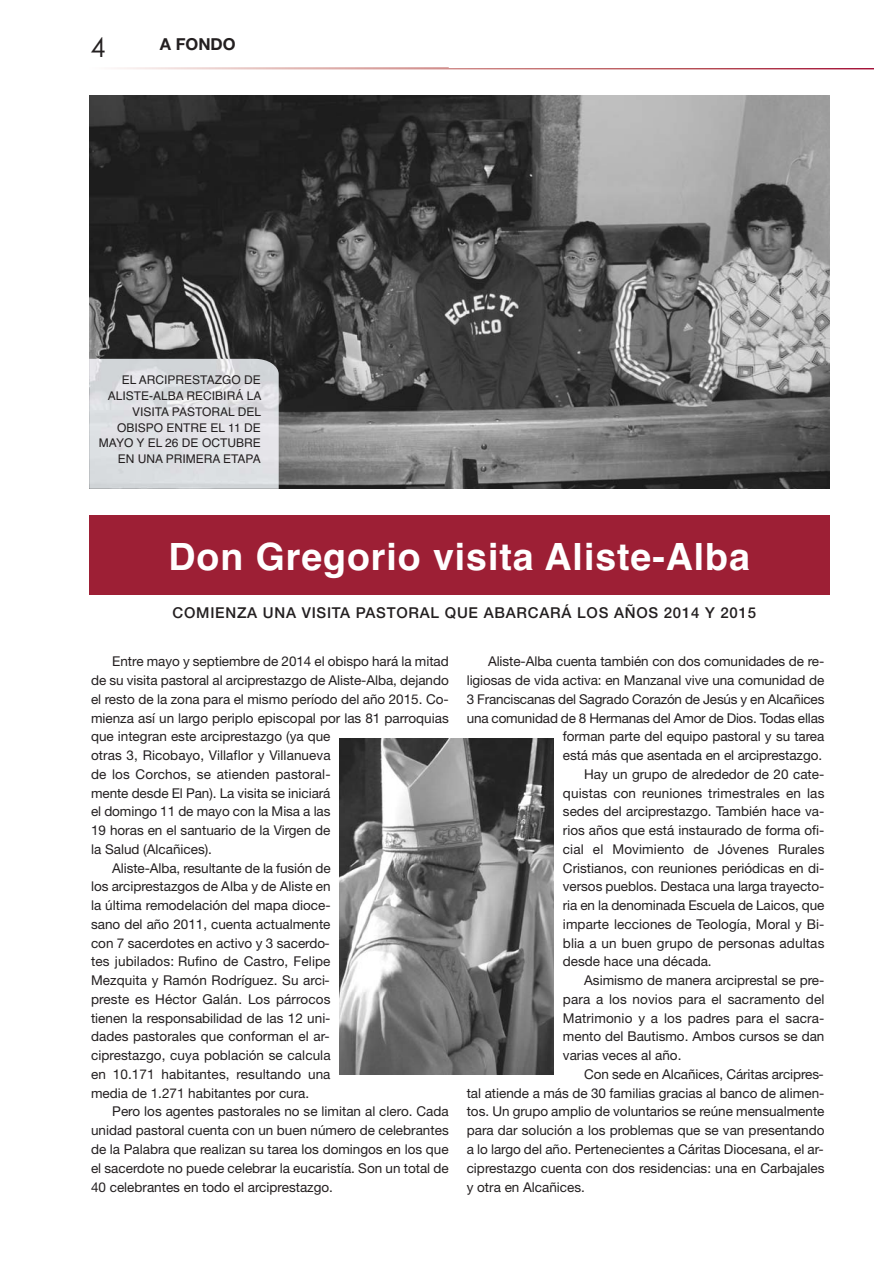
<style>
.page{position:relative;width:893px;height:1265px;background:#fff}
.page>*{position:absolute;margin:0;border:0;box-sizing:border-box;transform-origin:0 0}
.t1{font:700 37.5px "Helvetica";letter-spacing:.025em;color:#fff}
.t2{font:27px "Century Gothic";color:#231f20}
.t3{font:700 16.5px "Helvetica Neue";color:#231f20}
.t4{font:500 15px "Helvetica Neue";letter-spacing:.05em;color:#231f20}
.t5{font:13.5px "Helvetica Neue";color:#231f20}
.t6{font:12px/15.8px "Helvetica";color:#231f20;text-align:right}
</style>
<div class="page">
<img style="left:117px;top:67px;width:756px;height:2px">
<div style="left:89px;top:514px;width:740px;height:80px;background:#9d1f35"></div>
<img style="left:89px;top:95px;width:740px;height:394px">
<img style="left:89px;top:359px;width:190px;height:130px">
<img style="left:339px;top:739px;width:215px;height:335px">
<h2 class="t2" style="left:91px;top:37px;width:16px">4</h2>
<p class="t3" style="left:160px;top:38px;width:77px">A FONDO</p>
<p class="t6" style="left:99px;top:373px;width:164px">EL ARCIPRESTAZGO DE<br>ALISTE-ALBA RECIBIRÁ LA<br>VISITA PASTORAL DEL<br>OBISPO ENTRE EL 11 DE<br>MAYO Y EL 26 DE OCTUBRE<br>EN UNA PRIMERA ETAPA</p>
<h1 class="t1" style="left:169px;top:543px;width:583px">Don Gregorio visita Aliste-Alba</h1>
<p class="t4" style="left:172px;top:607px;width:585px">COMIENZA UNA VISITA PASTORAL QUE ABARCARÁ LOS AÑOS 2014 Y 2015</p>
<p class="t5" style="left:112px;top:656px;width:338px">Entre mayo y septiembre de 2014 el obispo hará la mitad</p>
<p class="t5" style="left:91px;top:675px;width:359px">de su visita pastoral al arciprestazgo de Aliste-Alba, dejando</p>
<p class="t5" style="left:91px;top:694px;width:359px">el resto de la zona para el mismo período del año 2015. Co-</p>
<p class="t5" style="left:91px;top:713px;width:359px">mienza así un largo periplo episcopal por las 81 parroquias</p>
<p class="t5" style="left:91px;top:731px;width:241px">que integran este arciprestazgo (ya que</p>
<p class="t5" style="left:91px;top:750px;width:241px">otras 3, Ricobayo, Villaflor y Villanueva</p>
<p class="t5" style="left:91px;top:769px;width:241px">de los Corchos, se atienden pastoral-</p>
<p class="t5" style="left:91px;top:788px;width:241px">mente desde El Pan). La visita se iniciará</p>
<p class="t5" style="left:91px;top:806px;width:241px">el domingo 11 de mayo con la Misa a las</p>
<p class="t5" style="left:91px;top:825px;width:241px">19 horas en el santuario de la Virgen de</p>
<p class="t5" style="left:91px;top:844px;width:122px">la Salud (Alcañices).</p>
<p class="t5" style="left:112px;top:863px;width:220px">Aliste-Alba, resultante de la fusión de</p>
<p class="t5" style="left:91px;top:881px;width:241px">los arciprestazgos de Alba y de Aliste en</p>
<p class="t5" style="left:91px;top:900px;width:241px">la última remodelación del mapa dioce-</p>
<p class="t5" style="left:91px;top:919px;width:241px">sano del año 2011, cuenta actualmente</p>
<p class="t5" style="left:91px;top:938px;width:240px">con 7 sacerdotes en activo y 3 sacerdo-</p>
<p class="t5" style="left:91px;top:956px;width:241px">tes jubilados: Rufino de Castro, Felipe</p>
<p class="t5" style="left:91px;top:975px;width:240px">Mezquita y Ramón Rodríguez. Su arci-</p>
<p class="t5" style="left:91px;top:994px;width:241px">preste es Héctor Galán. Los párrocos</p>
<p class="t5" style="left:91px;top:1013px;width:241px">tienen la responsabilidad de las 12 uni-</p>
<p class="t5" style="left:91px;top:1031px;width:240px">dades pastorales que conforman el ar-</p>
<p class="t5" style="left:91px;top:1050px;width:241px">ciprestazgo, cuya población se calcula</p>
<p class="t5" style="left:91px;top:1069px;width:241px">en 10.171 habitantes, resultando una</p>
<p class="t5" style="left:91px;top:1088px;width:220px">media de 1.271 habitantes por cura.</p>
<p class="t5" style="left:112px;top:1106px;width:338px">Pero los agentes pastorales no se limitan al clero. Cada</p>
<p class="t5" style="left:91px;top:1125px;width:359px">unidad pastoral cuenta con un buen número de celebrantes</p>
<p class="t5" style="left:91px;top:1144px;width:359px">de la Palabra que realizan su tarea los domingos en los que</p>
<p class="t5" style="left:91px;top:1163px;width:359px">el sacerdote no puede celebrar la eucaristía. Son un total de</p>
<p class="t5" style="left:91px;top:1181px;width:243px">40 celebrantes en todo el arciprestazgo.</p>
<p class="t5" style="left:488px;top:656px;width:338px">Aliste-Alba cuenta también con dos comunidades de re-</p>
<p class="t5" style="left:466px;top:675px;width:359px">ligiosas de vida activa: en Manzanal vive una comunidad de</p>
<p class="t5" style="left:466px;top:694px;width:359px">3 Franciscanas del Sagrado Corazón de Jesús y en Alcañices</p>
<p class="t5" style="left:466px;top:713px;width:359px">una comunidad de 8 Hermanas del Amor de Dios. Todas ellas</p>
<p class="t5" style="left:563px;top:731px;width:263px">forman parte del equipo pastoral y su tarea</p>
<p class="t5" style="left:563px;top:750px;width:261px">está más que asentada en el arciprestazgo.</p>
<p class="t5" style="left:584px;top:769px;width:242px">Hay un grupo de alrededor de 20 cate-</p>
<p class="t5" style="left:563px;top:788px;width:263px">quistas con reuniones trimestrales en las</p>
<p class="t5" style="left:563px;top:806px;width:263px">sedes del arciprestazgo. También hace va-</p>
<p class="t5" style="left:563px;top:825px;width:263px">rios años que está instaurado de forma ofi-</p>
<p class="t5" style="left:563px;top:844px;width:263px">cial el Movimiento de Jóvenes Rurales</p>
<p class="t5" style="left:563px;top:863px;width:263px">Cristianos, con reuniones periódicas en di-</p>
<p class="t5" style="left:563px;top:881px;width:263px">versos pueblos. Destaca una larga trayecto-</p>
<p class="t5" style="left:563px;top:900px;width:263px">ria en la denominada Escuela de Laicos, que</p>
<p class="t5" style="left:563px;top:919px;width:263px">imparte lecciones de Teología, Moral y Bi-</p>
<p class="t5" style="left:563px;top:938px;width:263px">blia a un buen grupo de personas adultas</p>
<p class="t5" style="left:563px;top:956px;width:150px">desde hace una década.</p>
<p class="t5" style="left:584px;top:975px;width:242px">Asimismo de manera arciprestal se pre-</p>
<p class="t5" style="left:563px;top:994px;width:263px">para a los novios para el sacramento del</p>
<p class="t5" style="left:563px;top:1013px;width:263px">Matrimonio y a los padres para el sacra-</p>
<p class="t5" style="left:563px;top:1031px;width:263px">mento del Bautismo. Ambos cursos se dan</p>
<p class="t5" style="left:563px;top:1050px;width:120px">varias veces al año.</p>
<p class="t5" style="left:584px;top:1069px;width:241px">Con sede en Alcañices, Cáritas arcipres-</p>
<p class="t5" style="left:466px;top:1088px;width:359px">tal atiende a más de 30 familias gracias al banco de alimen-</p>
<p class="t5" style="left:466px;top:1106px;width:359px">tos. Un grupo amplio de voluntarios se reúne mensualmente</p>
<p class="t5" style="left:466px;top:1125px;width:359px">para dar solución a los problemas que se van presentando</p>
<p class="t5" style="left:466px;top:1144px;width:358px">a lo largo del año. Pertenecientes a Cáritas Diocesana, el ar-</p>
<p class="t5" style="left:466px;top:1163px;width:359px">ciprestazgo cuenta con dos residencias: una en Carbajales</p>
<p class="t5" style="left:466px;top:1181px;width:120px">y otra en Alcañices.</p>
</div>
